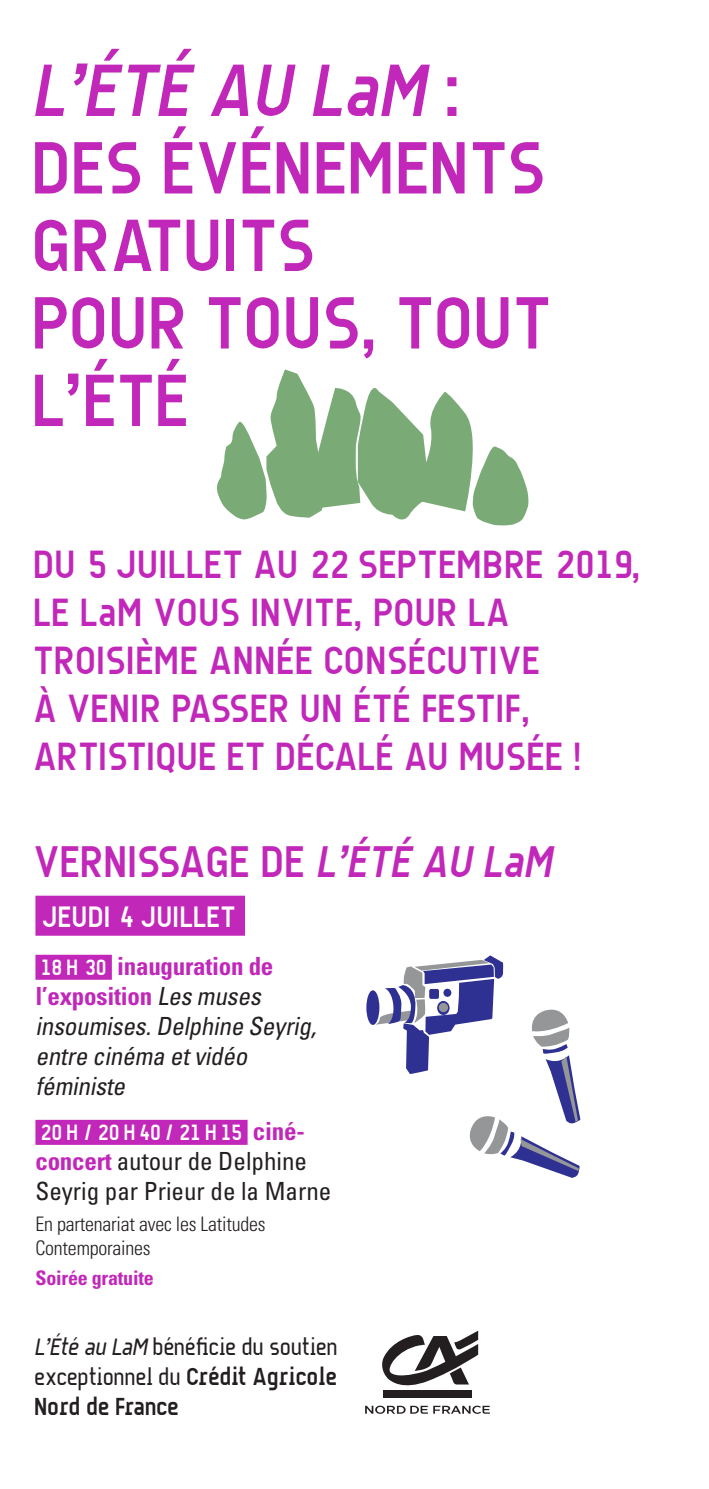
<style>
.page{position:relative;width:709px;height:1489px;background:#fff}
.page>*{position:absolute;margin:0;border:0;box-sizing:border-box;transform-origin:0 0}
.t1{font:700 75px/77.5px "A Udimat";letter-spacing:-.01em;color:#c127b9}
.t2{font:700 45px "A Udimat";letter-spacing:-.01em;color:#c127b9}
.t3{font:700 40px/48px "A Udimat";color:#c127b9}
.t4{font:700 30px "A Udimat";color:#fff}
.t5{font:italic condensed 25px/30px "Univers";color:#231f20}
.t6{font:25px/30px "A Udimat";letter-spacing:-.02em;color:#231f20;text-align:justify}
.t7{font:condensed 25px/30px "Univers";color:#231f20}
.t8{font:700 22.5px "A Udimat";letter-spacing:-.01em;color:#fff}
.t9{font:300 condensed 20px/24px "Univers";letter-spacing:-.01em;color:#231f20}
.t10{font:700 condensed 20px "Univers";letter-spacing:-.01em;color:#c127b9}
.s1{font-style:italic}
.s2{font-family:"A Udimat";font-weight:700;font-style:normal;font-stretch:normal;font-size:22.5px;color:#fff}
.s3{font-weight:700;font-style:normal;color:#c127b9}
.s4{font-family:"Univers";font-stretch:condensed;font-size:25px;color:#c127b9}
.s5{font-weight:700;color:#c127b9}
.s6{font-weight:700}
</style>
<div class="page">
<div style="left:35px;top:895px;width:210px;height:40px;background:#c127b9"></div>
<div style="left:35px;top:954px;width:77px;height:25px;background:#c127b9"></div>
<div style="left:35px;top:1119px;width:212px;height:25px;background:#c127b9"></div>
<svg style="left:217px;top:369px;width:311px;height:156px"></svg>
<svg style="left:365px;top:1405px;width:125px;height:8px"></svg>
<div style="left:383px;top:1389px;width:88px;height:8px;background:#231f20"></div>
<svg style="left:382px;top:1330px;width:96px;height:60px"></svg>
<div style="left:366px;top:990px;width:13px;height:34px;background:#2e3092;border-radius:50%"></div>
<svg style="left:375px;top:955px;width:205px;height:222px"></svg>
<h1 class="t1" style="left:35px;top:50px;width:521px"><span class="s1">L’ÉTÉ AU LaM</span> :<br>DES ÉVÉNEMENTS<br>GRATUITS<br>POUR TOUS, TOUT<br>L’ÉTÉ</h1>
<p class="t3" style="left:35px;top:539px;width:609px">DU 5 JUILLET AU 22 SEPTEMBRE 2019,<br>LE LaM VOUS INVITE, POUR LA<br>TROISIÈME ANNÉE CONSÉCUTIVE<br>À VENIR PASSER UN ÉTÉ FESTIF,<br>ARTISTIQUE ET DÉCALÉ AU MUSÉE !</p>
<p class="t2" style="left:35px;top:834px;width:530px">VERNISSAGE DE <span class="s1">L’ÉTÉ AU LaM</span></p>
<p class="t4" style="left:43px;top:898px;width:196px">JEUDI 4 JUILLET</p>
<p class="t5" style="left:35px;top:950px;width:288px"><span class="s2">18 H 30</span> <span class="s3">inauguration de l’exposition</span> Les muses insoumises.Delphine Seyrig, entre cinéma etvidéo féministe</p>
<p class="t8" style="left:41px;top:1118px;width:265px">20 H / 20 H40 / 21 H15 <span class="s4">ciné-</span></p>
<p class="t7" style="left:35px;top:1145px;width:297px"><span class="s5">concert</span> autour de Delphine<br>Seyrig par Prieur de la Marne</p>
<p class="t9" style="left:35px;top:1211px;width:232px">En partenariat avec les Latitudes<br>Contemporaines</p>
<p class="t10" style="left:35px;top:1265px;width:120px">Soirée gratuite</p>
<p class="t6" style="left:35px;top:1330px;width:305px"><span class="s1">L’Été au LaM</span> bénéficie du soutien exceptionnel du <span class="s6">Crédit Agricole Nord de France</span></p>
</div>
